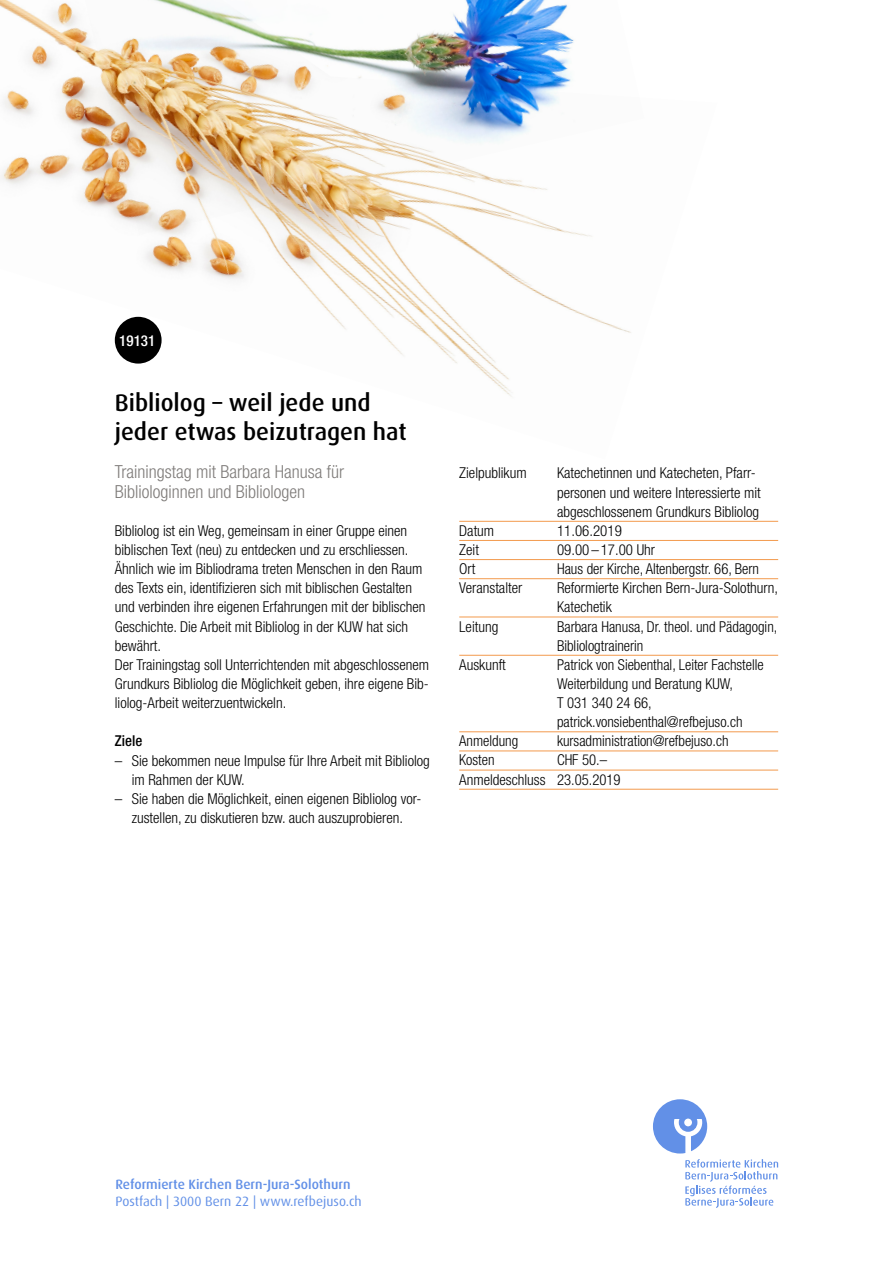
<style>
.page{position:relative;width:893px;height:1263px;background:#fff}
.page>*{position:absolute;margin:0;border:0;box-sizing:border-box;transform-origin:0 0}
.t1{font:500 24px/28.7px "Dax";color:#000}
.t2{font:300 condensed 18px/19.2px "Helvetica Neue LT Std";color:#7f7c7a}
.t3{font:300 condensed 15px/19.2px "Helvetica Neue LT Std";color:#000}
.t4{font:500 condensed 15px "Helvetica Neue LT Std";color:#000}
.t5{font:500 condensed 15px "Helvetica Neue LT Std";color:#fff}
.t6{font:500 13.5px "Dax";color:#6290e7}
.t7{font:13.5px "Dax";color:#6290e7}
</style>
<div class="page">
<svg style="left:653px;top:1099px;width:54px;height:54px"></svg>
<svg style="left:685px;top:1159px;width:93px;height:49px"></svg>
<img style="left:0;top:0;width:631px;height:397px">
<img style="left:83px;top:0;width:548px;height:235px">
<hr style="left:459px;top:521px;width:319px;height:1px;background:#f39a4d">
<hr style="left:459px;top:540px;width:319px;height:1px;background:#f39a4d">
<hr style="left:459px;top:559px;width:319px;height:1px;background:#f39a4d">
<hr style="left:459px;top:578px;width:319px;height:1px;background:#f39a4d">
<hr style="left:459px;top:617px;width:319px;height:1px;background:#f39a4d">
<hr style="left:459px;top:655px;width:319px;height:1px;background:#f39a4d">
<hr style="left:459px;top:731px;width:319px;height:1px;background:#f39a4d">
<hr style="left:459px;top:750px;width:319px;height:1px;background:#f39a4d">
<hr style="left:459px;top:770px;width:319px;height:1px;background:#f39a4d">
<hr style="left:459px;top:789px;width:319px;height:1px;background:#f39a4d">
<div style="left:115px;top:317px;width:47px;height:47px;background:#000;border-radius:50%"></div>
<p class="t5" style="left:119px;top:331px;width:37px">19131</p>
<h1 class="t1" style="left:115px;top:389px;width:293px">Bibliolog – weil jede und jeder etwas beizutragen hat</h1>
<p class="t2" style="left:115px;top:462px;width:231px">Trainingstag mit Barbara Hanusa für<br>Bibliologinnen und Bibliologen</p>
<p class="t3" style="left:115px;top:521px;width:316px">Bibliolog ist ein Weg, gemeinsam in einer Gruppe einen biblischen Text (neu) zu entdecken und zu erschliessen.<br>Ähnlich wie im Bibliodrama treten Menschen in den Raum des Texts ein, identifizieren sich mit biblischen Gestalten und verbinden ihre eigenen Erfahrungen mit der biblischen Geschichte. Die Arbeit mit Bibliolog in der KUW hat sich bewährt.<br>Der Trainingstag soll Unterrichtenden mit abgeschlossenem Grundkurs Bibliolog die Möglichkeit geben, ihre eigene Bib&shy;liolog-Arbeit weiterzuentwickeln.</p>
<p class="t4" style="left:115px;top:732px;width:29px">Ziele</p>
<p class="t3" style="left:132px;top:750px;width:300px;text-indent:-17px">– Sie bekommen neue Impulse für Ihre Arbeit mit Bibliolog im Rahmen der KUW.</p>
<p class="t3" style="left:115px;top:789px;width:308px;text-align:center">– Sie haben die Möglichkeit, einen eigenen Bibliolog vor&shy;zustellen, zu diskutieren bzw. auch auszuprobieren.</p>
<p class="t3" style="left:459px;top:463px;width:69px">Zielpublikum</p>
<p class="t3" style="left:557px;top:463px;width:205px">Katechetinnen und Katecheten, Pfarr&shy;personen und weitere Interessierte mit abgeschlossenem Grundkurs Bibliolog</p>
<p class="t3" style="left:459px;top:521px;width:37px">Datum</p>
<p class="t3" style="left:557px;top:521px;width:66px">11.06.2019</p>
<p class="t3" style="left:459px;top:540px;width:21px">Zeit</p>
<p class="t3" style="left:557px;top:540px;width:99px">09.00 – 17.00 Uhr</p>
<p class="t3" style="left:459px;top:559px;width:18px">Ort</p>
<p class="t3" style="left:557px;top:559px;width:204px">Haus der Kirche, Altenbergstr. 66, Bern</p>
<p class="t3" style="left:459px;top:578px;width:65px">Veranstalter</p>
<p class="t3" style="left:557px;top:578px;width:222px">Reformierte Kirchen Bern-Jura-Solothurn,<br>Katechetik</p>
<p class="t3" style="left:459px;top:616px;width:41px">Leitung</p>
<p class="t3" style="left:557px;top:616px;width:222px">Barbara Hanusa, Dr. theol. und Pädagogin,<br>Bibliologtrainerin</p>
<p class="t3" style="left:459px;top:655px;width:48px">Auskunft</p>
<p class="t3" style="left:557px;top:655px;width:208px">Patrick von Siebenthal, Leiter Fachstelle<br>Weiterbildung und Beratung KUW,<br>T 031 340 24 66, patrick.vonsiebenthal@refbejuso.ch</p>
<p class="t3" style="left:459px;top:731px;width:61px">Anmeldung</p>
<p class="t3" style="left:557px;top:731px;width:173px">kursadministration@refbejuso.ch</p>
<p class="t3" style="left:459px;top:750px;width:37px">Kosten</p>
<p class="t3" style="left:459px;top:750px;width:163px;text-indent:98px">CHF 50.–<br>Anmeldeschluss 23.05.2019</p>
<p class="t6" style="left:115px;top:1177px;width:237px">Reformierte Kirchen Bern-Jura-Solothurn</p>
<p class="t7" style="left:115px;top:1193px;width:248px">Postfach | 3000 Bern 22 | www.refbejuso.ch</p>
</div>
